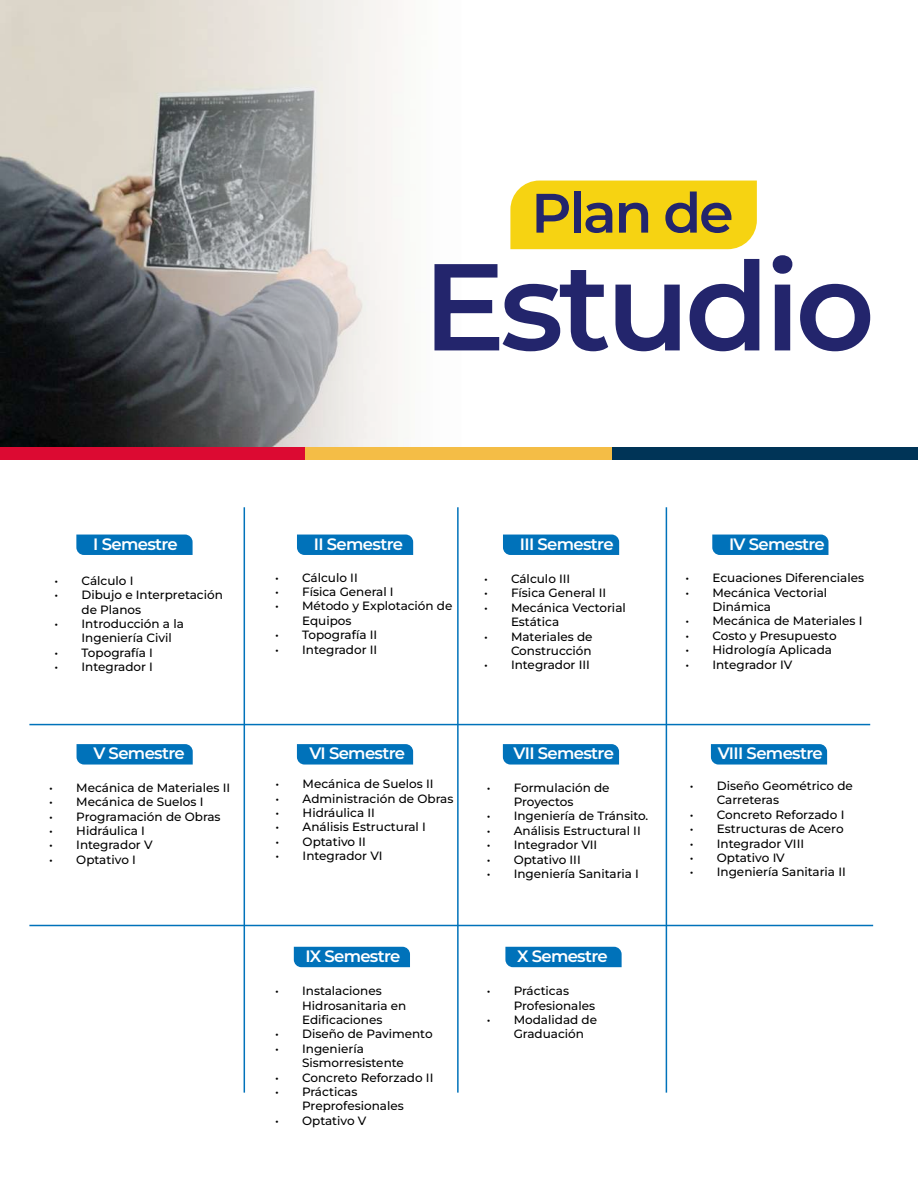
<style>
.page{position:relative;width:918px;height:1188px;background:#fff}
.page>*{position:absolute;margin:0;border:0;box-sizing:border-box;transform-origin:0 0}
.t1{font:600 123.3px "Montserrat";letter-spacing:-.04em;color:#23256c}
.t2{font:600 55.35px "Montserrat";letter-spacing:-.04em;color:#23256c}
.t3{font:600 16.5px "Montserrat";letter-spacing:-.04em;color:#fff}
.t4{font:500 12px/14.4px "Montserrat";color:#000}
</style>
<div class="page">
<img style="left:0;top:0;width:104px;height:447px">
<svg style="left:711px;top:744px;width:116px;height:21px;background:#0977bc"></svg>
<svg style="left:104px;top:0;width:653px;height:447px"></svg>
<div style="left:510px;top:181px;width:247px;height:68px;background:#f6d312"></div>
<div style="left:0;top:447px;width:306px;height:12px;background:#dc0a32"></div>
<div style="left:306px;top:447px;width:306px;height:12px;background:#f4bd46"></div>
<div style="left:612px;top:447px;width:306px;height:12px;background:#003457"></div>
<div style="left:76px;top:535px;width:117px;height:20px;background:#0072ba"></div>
<svg style="left:503px;top:744px;width:116px;height:21px;background:#0977bc"></svg>
<div style="left:712px;top:535px;width:116px;height:20px;background:#0072ba"></div>
<div style="left:297px;top:535px;width:116px;height:20px;background:#0072ba"></div>
<svg style="left:77px;top:744px;width:116px;height:21px;background:#0977bc"></svg>
<div style="left:503px;top:535px;width:116px;height:20px;background:#0072ba"></div>
<svg style="left:297px;top:744px;width:116px;height:21px;background:#0977bc"></svg>
<div style="left:294px;top:947px;width:116px;height:20px;background:#0072ba"></div>
<div style="left:505px;top:947px;width:117px;height:20px;background:#0072ba"></div>
<hr style="left:29px;top:724px;width:841px;height:1px;background:#0072ba">
<hr style="left:244px;top:507px;width:1px;height:586px;background:#0072ba">
<hr style="left:457px;top:507px;width:2px;height:586px;background:#0072ba">
<hr style="left:666px;top:507px;width:1px;height:586px;background:#0072ba">
<hr style="left:29px;top:925px;width:844px;height:1px;background:#0072ba">
<h2 class="t2" style="left:531px;top:174px;width:204px">Plan de</h2>
<h1 class="t1" style="left:423px;top:221px;width:454px">Estudio</h1>
<h3 class="t3" style="left:93px;top:533px;width:86px">I Semestre</h3>
<p class="t4" style="left:55px;top:574px;width:80px">• Cálculo I</p>
<p class="t4" style="left:82px;top:589px;width:143px;text-indent:-27px">• Dibujo e Interpretación de Planos</p>
<p class="t4" style="left:82px;top:617px;width:104px;text-indent:-27px">• Introducción a la<br>Ingeniería Civil</p>
<p class="t4" style="left:55px;top:646px;width:100px">• Topografía I</p>
<p class="t4" style="left:55px;top:661px;width:100px">• Integrador I</p>
<h3 class="t3" style="left:93px;top:742px;width:93px">V Semestre</h3>
<p class="t4" style="left:49px;top:781px;width:182px">• Mecánica de Materiales II</p>
<p class="t4" style="left:49px;top:796px;width:156px">• Mecánica de Suelos I</p>
<p class="t4" style="left:49px;top:810px;width:173px">• Programación de Obras</p>
<p class="t4" style="left:49px;top:824px;width:97px">• Hidráulica I</p>
<p class="t4" style="left:49px;top:839px;width:105px">• Integrador V</p>
<p class="t4" style="left:49px;top:853px;width:88px">• Optativo I</p>
<h3 class="t3" style="left:314px;top:533px;width:91px">II Semestre</h3>
<p class="t4" style="left:275px;top:571px;width:84px">• Cálculo II</p>
<p class="t4" style="left:275px;top:585px;width:120px">• Física General I</p>
<p class="t4" style="left:302px;top:600px;width:152px;text-indent:-27px">• Método y Explotación de<br>Equipos</p>
<p class="t4" style="left:275px;top:628px;width:104px">• Topografía II</p>
<p class="t4" style="left:275px;top:643px;width:104px">• Integrador II</p>
<h3 class="t3" style="left:309px;top:742px;width:97px">VI Semestre</h3>
<p class="t4" style="left:276px;top:778px;width:159px">• Mecánica de Suelos II</p>
<p class="t4" style="left:276px;top:792px;width:179px">• Administración de Obras</p>
<p class="t4" style="left:276px;top:806px;width:101px">• Hidráulica II</p>
<p class="t4" style="left:276px;top:821px;width:152px">• Análisis Estructural I</p>
<p class="t4" style="left:276px;top:835px;width:92px">• Optativo II</p>
<p class="t4" style="left:276px;top:850px;width:108px">• Integrador VI</p>
<h3 class="t3" style="left:305px;top:945px;width:97px">IX Semestre</h3>
<p class="t4" style="left:302px;top:985px;width:106px;text-indent:-27px">• Instalaciones<br>Hidrosanitaria en<br>Edificaciones</p>
<p class="t4" style="left:275px;top:1028px;width:159px">• Diseño de Pavimento</p>
<p class="t4" style="left:302px;top:1042px;width:103px;text-indent:-27px">• Ingeniería<br>Sismorresistente</p>
<p class="t4" style="left:275px;top:1071px;width:160px">• Concreto Reforzado II</p>
<p class="t4" style="left:302px;top:1085px;width:103px;text-indent:-27px">• Prácticas<br>Preprofesionales</p>
<p class="t4" style="left:275px;top:1114px;width:93px">• Optativo V</p>
<h3 class="t3" style="left:520px;top:533px;width:95px">III Semestre</h3>
<p class="t4" style="left:484px;top:572px;width:88px">• Cálculo III</p>
<p class="t4" style="left:484px;top:587px;width:124px">• Física General II</p>
<p class="t4" style="left:511px;top:601px;width:116px;text-indent:-27px">• Mecánica Vectorial<br>Estática</p>
<p class="t4" style="left:484px;top:630px;width:110px;text-align:right">• Materiales de<br>Construcción</p>
<p class="t4" style="left:484px;top:659px;width:107px">• Integrador III</p>
<h3 class="t3" style="left:514px;top:742px;width:102px">VII Semestre</h3>
<p class="t4" style="left:514px;top:781px;width:97px;text-indent:-27px">• Formulación de<br>Proyectos</p>
<p class="t4" style="left:487px;top:810px;width:163px">• Ingeniería de Tránsito.</p>
<p class="t4" style="left:487px;top:824px;width:156px">• Análisis Estructural II</p>
<p class="t4" style="left:487px;top:839px;width:112px">• Integrador VII</p>
<p class="t4" style="left:487px;top:853px;width:96px">• Optativo III</p>
<p class="t4" style="left:487px;top:867px;width:154px">• Ingeniería Sanitaria I</p>
<h3 class="t3" style="left:517px;top:945px;width:92px">X Semestre</h3>
<p class="t4" style="left:514px;top:985px;width:83px;text-indent:-27px">• Prácticas<br>Profesionales</p>
<p class="t4" style="left:514px;top:1013px;width:85px;text-indent:-27px">• Modalidad de<br>Graduación</p>
<h3 class="t3" style="left:729px;top:533px;width:97px">IV Semestre</h3>
<p class="t4" style="left:685px;top:572px;width:180px">• Ecuaciones Diferenciales</p>
<p class="t4" style="left:712px;top:586px;width:116px;text-indent:-27px">• Mecánica Vectorial<br>Dinámica</p>
<p class="t4" style="left:685px;top:615px;width:179px">• Mecánica de Materiales I</p>
<p class="t4" style="left:685px;top:629px;width:153px">• Costo y Presupuesto</p>
<p class="t4" style="left:685px;top:644px;width:148px">• Hidrología Aplicada</p>
<p class="t4" style="left:685px;top:658px;width:108px">• Integrador IV</p>
<h3 class="t3" style="left:718px;top:742px;width:106px">VIII Semestre</h3>
<p class="t4" style="left:717px;top:779px;width:138px;text-indent:-27px">• Diseño Geométrico de<br>Carreteras</p>
<p class="t4" style="left:690px;top:808px;width:156px">• Concreto Reforzado I</p>
<p class="t4" style="left:690px;top:823px;width:155px">• Estructuras de Acero</p>
<p class="t4" style="left:690px;top:837px;width:116px">• Integrador VIII</p>
<p class="t4" style="left:690px;top:851px;width:96px">• Optativo IV</p>
<p class="t4" style="left:690px;top:866px;width:158px">• Ingeniería Sanitaria II</p>
</div>
